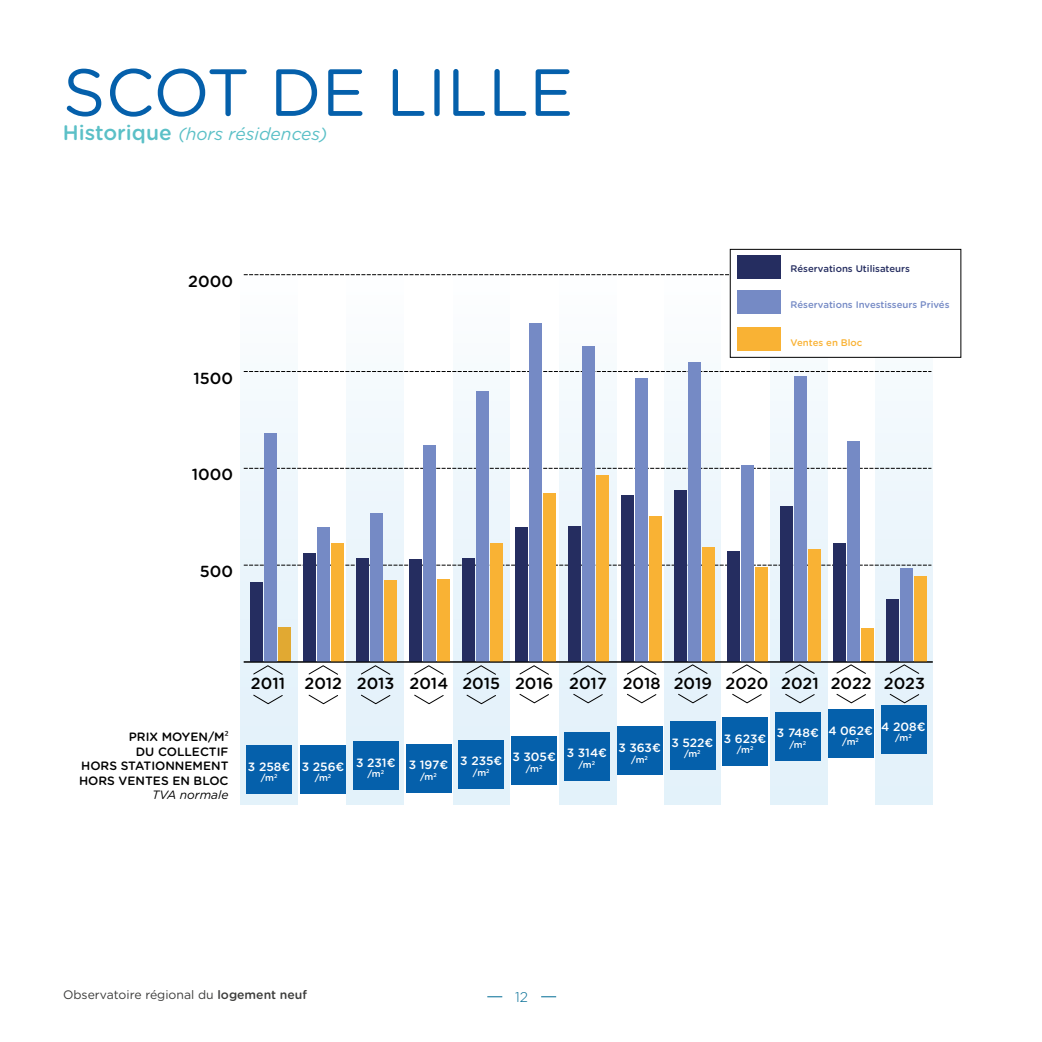
<style>
.page{position:relative;width:1042px;height:1042px;background:#fff}
.page>*{position:absolute;margin:0;border:0;box-sizing:border-box;transform-origin:0 0}
.t1{font:66.5px "Gotham Rounded";color:#0560ab}
.t2{font:italic 17.5px "Gotham Rounded";color:#5bc0c7}
.t3{font:500 16.1px "Gotham Rounded";color:#000}
.t4{font:300 14px "Gotham Rounded";color:#006c94}
.t5{font:12.25px "Gotham Rounded";color:#3c3c3b}
.t6{font:500 12.08px "Gotham Rounded";color:#fff}
.t7{font:500 12.08px/14.5px "Gotham Rounded";color:#000;text-align:justify}
.t8{font:italic 12.08px "Gotham Rounded";color:#000}
.t9{font:500 9.62px "Gotham Rounded";color:#758ac5}
.t10{font:500 9.62px "Gotham Rounded";color:#252d60}
.t11{font:500 9.62px "Gotham Rounded";color:#f9b234}
.t12{font:500 9.28px "Gotham Rounded";color:#fff}
.s1{font-weight:500;font-style:normal;font-size:21px}
.s2{font-family:"Myriad Pro";font-weight:400}
.s3{font-weight:500}
</style>
<div class="page">
<svg style="left:487px;top:996px;width:15px;height:1px"></svg>
<svg style="left:541px;top:996px;width:15px;height:1px"></svg>
<div style="left:241px;top:275px;width:56px;height:529px;background:linear-gradient(to bottom,#fbfdfe,#dcedf8)"></div>
<div style="left:347px;top:275px;width:56px;height:529px;background:linear-gradient(to bottom,#fcfdfe,#ddeef8)"></div>
<div style="left:453px;top:275px;width:57px;height:529px;background:linear-gradient(to right,#eff7fc,#eff7fc)"></div>
<div style="left:559px;top:275px;width:57px;height:529px;background:linear-gradient(to right,#eff7fc,#f0f7fc)"></div>
<svg style="left:664px;top:275px;width:57px;height:529px"></svg>
<div style="left:771px;top:275px;width:56px;height:529px;background:#ecf5fc"></div>
<div style="left:876px;top:275px;width:56px;height:529px;background:#ecf6fc"></div>
<svg style="left:244px;top:565px;width:687px;height:1px"></svg>
<svg style="left:244px;top:468px;width:687px;height:1px"></svg>
<svg style="left:244px;top:371px;width:687px;height:1px"></svg>
<svg style="left:244px;top:274px;width:486px;height:1px"></svg>
<div style="left:278px;top:627px;width:13px;height:35px;background:#e1a932"></div>
<div style="left:331px;top:544px;width:13px;height:118px;background:#f9b234"></div>
<div style="left:384px;top:580px;width:13px;height:82px;background:#f9b234"></div>
<div style="left:437px;top:580px;width:13px;height:82px;background:#f9b234"></div>
<div style="left:490px;top:543px;width:13px;height:119px;background:#f9b234"></div>
<div style="left:543px;top:493px;width:13px;height:169px;background:#f9b234"></div>
<div style="left:596px;top:475px;width:13px;height:187px;background:#f9b234"></div>
<div style="left:649px;top:516px;width:13px;height:146px;background:#f9b234"></div>
<div style="left:702px;top:547px;width:13px;height:115px;background:#f9b234"></div>
<div style="left:755px;top:567px;width:13px;height:95px;background:#f9b234"></div>
<div style="left:808px;top:549px;width:13px;height:113px;background:#f9b234"></div>
<div style="left:861px;top:628px;width:13px;height:34px;background:#f9b234"></div>
<div style="left:914px;top:576px;width:13px;height:86px;background:#f9b234"></div>
<div style="left:264px;top:433px;width:13px;height:229px;background:#758ac5"></div>
<div style="left:317px;top:527px;width:13px;height:135px;background:#758ac5"></div>
<div style="left:370px;top:513px;width:13px;height:149px;background:#758ac5"></div>
<div style="left:423px;top:446px;width:13px;height:216px;background:#758ac5"></div>
<div style="left:476px;top:392px;width:12px;height:270px;background:#758ac5"></div>
<div style="left:529px;top:324px;width:12px;height:338px;background:#758ac5"></div>
<div style="left:582px;top:346px;width:12px;height:316px;background:#758ac5"></div>
<div style="left:635px;top:379px;width:12px;height:283px;background:#758ac5"></div>
<div style="left:688px;top:362px;width:12px;height:300px;background:#758ac5"></div>
<div style="left:741px;top:465px;width:12px;height:197px;background:#758ac5"></div>
<div style="left:794px;top:376px;width:12px;height:286px;background:#758ac5"></div>
<div style="left:847px;top:441px;width:12px;height:221px;background:#758ac5"></div>
<div style="left:900px;top:568px;width:12px;height:94px;background:#758ac5"></div>
<div style="left:250px;top:583px;width:12px;height:79px;background:#252d60"></div>
<div style="left:303px;top:553px;width:12px;height:109px;background:#252d60"></div>
<div style="left:356px;top:558px;width:12px;height:104px;background:#252d60"></div>
<div style="left:409px;top:559px;width:12px;height:103px;background:#252d60"></div>
<div style="left:462px;top:558px;width:12px;height:104px;background:#252d60"></div>
<div style="left:515px;top:527px;width:12px;height:135px;background:#252d60"></div>
<div style="left:568px;top:527px;width:12px;height:135px;background:#252d60"></div>
<div style="left:621px;top:496px;width:12px;height:166px;background:#252d60"></div>
<div style="left:674px;top:490px;width:12px;height:172px;background:#252d60"></div>
<div style="left:727px;top:551px;width:12px;height:111px;background:#252d60"></div>
<div style="left:780px;top:506px;width:12px;height:156px;background:#252d60"></div>
<div style="left:833px;top:544px;width:12px;height:118px;background:#252d60"></div>
<div style="left:886px;top:599px;width:12px;height:63px;background:#252d60"></div>
<div style="left:246px;top:745px;width:46px;height:48px;background:#0560ab"></div>
<div style="left:300px;top:745px;width:46px;height:48px;background:#0560ab"></div>
<div style="left:353px;top:741px;width:46px;height:48px;background:#0560ab"></div>
<div style="left:406px;top:744px;width:45px;height:48px;background:#0560ab"></div>
<div style="left:458px;top:740px;width:46px;height:48px;background:#0560ab"></div>
<div style="left:511px;top:736px;width:46px;height:48px;background:#0560ab"></div>
<div style="left:564px;top:732px;width:46px;height:48px;background:#0560ab"></div>
<div style="left:617px;top:727px;width:45px;height:48px;background:#0560ab"></div>
<div style="left:670px;top:721px;width:45px;height:48px;background:#0560ab"></div>
<div style="left:722px;top:717px;width:46px;height:48px;background:#0560ab"></div>
<div style="left:775px;top:712px;width:46px;height:48px;background:#0560ab"></div>
<div style="left:828px;top:709px;width:45px;height:48px;background:#0560ab"></div>
<div style="left:881px;top:705px;width:45px;height:48px;background:#0560ab"></div>
<svg style="left:253px;top:665px;width:30px;height:10px"></svg>
<svg style="left:308px;top:665px;width:30px;height:10px"></svg>
<svg style="left:360px;top:665px;width:31px;height:10px"></svg>
<svg style="left:414px;top:665px;width:30px;height:10px"></svg>
<svg style="left:466px;top:665px;width:30px;height:10px"></svg>
<svg style="left:519px;top:665px;width:30px;height:10px"></svg>
<svg style="left:573px;top:665px;width:30px;height:10px"></svg>
<svg style="left:627px;top:665px;width:30px;height:10px"></svg>
<svg style="left:677px;top:664px;width:31px;height:10px"></svg>
<svg style="left:732px;top:664px;width:30px;height:10px"></svg>
<svg style="left:785px;top:664px;width:30px;height:10px"></svg>
<svg style="left:836px;top:664px;width:30px;height:10px"></svg>
<svg style="left:889px;top:664px;width:30px;height:10px"></svg>
<svg style="left:889px;top:693px;width:30px;height:10px"></svg>
<svg style="left:836px;top:694px;width:30px;height:9px"></svg>
<svg style="left:785px;top:693px;width:30px;height:10px"></svg>
<svg style="left:732px;top:693px;width:30px;height:10px"></svg>
<svg style="left:677px;top:693px;width:31px;height:10px"></svg>
<svg style="left:627px;top:693px;width:30px;height:10px"></svg>
<svg style="left:573px;top:693px;width:30px;height:10px"></svg>
<svg style="left:519px;top:694px;width:30px;height:9px"></svg>
<svg style="left:466px;top:694px;width:30px;height:10px"></svg>
<svg style="left:414px;top:694px;width:30px;height:10px"></svg>
<svg style="left:360px;top:694px;width:31px;height:10px"></svg>
<svg style="left:308px;top:694px;width:30px;height:10px"></svg>
<svg style="left:253px;top:694px;width:30px;height:10px"></svg>
<hr style="left:244px;top:661px;width:689px;height:1px;background:#000">
<div style="left:730px;top:249px;width:231px;height:108px;background:#fff"></div>
<div style="left:730px;top:249px;width:231px;height:108px;border:1px solid #000"></div>
<div style="left:737px;top:328px;width:44px;height:23px;background:#f9b234"></div>
<div style="left:737px;top:291px;width:44px;height:23px;background:#758ac5"></div>
<div style="left:737px;top:255px;width:44px;height:23px;background:#252d60"></div>
<h1 class="t1" style="left:63px;top:47px;width:512px">SCOT DE LILLE</h1>
<p class="t2" style="left:63px;top:122px;width:266px"><span class="s1">Historique</span> (hors résidences)</p>
<p class="t3" style="left:188px;top:270px;width:46px">2000</p>
<p class="t3" style="left:193px;top:366px;width:41px">1500</p>
<p class="t3" style="left:192px;top:463px;width:43px">1000</p>
<p class="t3" style="left:200px;top:560px;width:35px">500</p>
<p class="t10" style="left:790px;top:262px;width:121px">Réservations Utilisateurs</p>
<p class="t9" style="left:790px;top:297px;width:160px">Réservations Investisseurs Privés</p>
<p class="t11" style="left:790px;top:336px;width:73px">Ventes en Bloc</p>
<p class="t3" style="left:251px;top:672px;width:675px">2011 2012 2013 2014 2015 2016 2017 2018 2019 2020 2021 2022 2023</p>
<p class="t6" style="left:881px;top:718px;width:46px">4 208€</p>
<p class="t6" style="left:828px;top:722px;width:46px">4 062€</p>
<p class="t12" style="left:842px;top:735px;width:18px">/m<sup>2</sup></p>
<p class="t6" style="left:777px;top:724px;width:43px">3 748€</p>
<p class="t12" style="left:789px;top:738px;width:18px">/m<sup>2</sup></p>
<p class="t7" style="left:129px;top:729px;width:101px">PRIX MOYEN/M<span class="s2">²</span></p>
<p class="t12" style="left:895px;top:731px;width:18px">/m<sup>2</sup></p>
<p class="t7" style="left:79px;top:744px;width:151px;text-indent:57px">DU COLLECTIF HORS STATIONNEMENT HORS VENTES EN BLOC</p>
<p class="t8" style="left:152px;top:787px;width:78px">TVA normale</p>
<p class="t6" style="left:724px;top:730px;width:44px">3 623€</p>
<p class="t12" style="left:737px;top:743px;width:18px">/m<sup>2</sup></p>
<p class="t6" style="left:671px;top:734px;width:43px">3 522€</p>
<p class="t12" style="left:684px;top:747px;width:18px">/m<sup>2</sup></p>
<p class="t6" style="left:618px;top:739px;width:44px">3 363€</p>
<p class="t12" style="left:631px;top:753px;width:18px">/m<sup>2</sup></p>
<p class="t6" style="left:567px;top:744px;width:42px">3 314€</p>
<p class="t12" style="left:578px;top:758px;width:18px">/m<sup>2</sup></p>
<p class="t6" style="left:512px;top:748px;width:45px">3 305€</p>
<p class="t12" style="left:526px;top:762px;width:18px">/m<sup>2</sup></p>
<p class="t6" style="left:460px;top:752px;width:43px">3 235€</p>
<p class="t12" style="left:473px;top:766px;width:18px">/m<sup>2</sup></p>
<p class="t6" style="left:356px;top:754px;width:41px">3 231€</p>
<p class="t12" style="left:367px;top:767px;width:18px">/m<sup>2</sup></p>
<p class="t6" style="left:409px;top:756px;width:41px">3 197€</p>
<p class="t12" style="left:420px;top:770px;width:18px">/m<sup>2</sup></p>
<p class="t6" style="left:248px;top:758px;width:44px">3 258€</p>
<p class="t12" style="left:261px;top:771px;width:18px">/m<sup>2</sup></p>
<p class="t6" style="left:302px;top:758px;width:44px">3 256€</p>
<p class="t12" style="left:315px;top:771px;width:18px">/m<sup>2</sup></p>
<p class="t5" style="left:63px;top:986px;width:246px">Observatoire régional du <span class="s3">logement neuf</span></p>
<p class="t4" style="left:515px;top:987px;width:14px">12</p>
</div>
